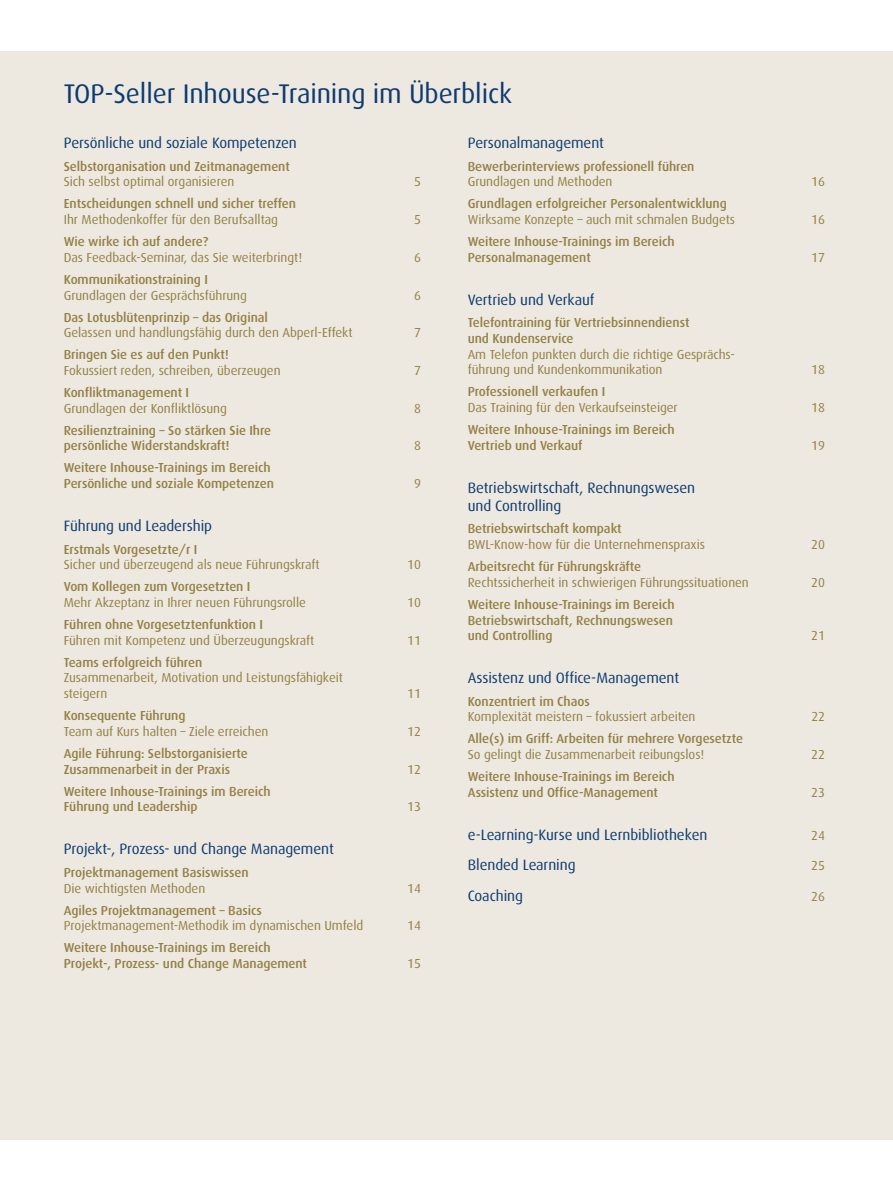
<style>
.page{position:relative;width:893px;height:1191px;background:#fff}
.page>*{position:absolute;margin:0;border:0;box-sizing:border-box;transform-origin:0 0}
.t1{font:27px "Dax";letter-spacing:-.005em;color:#0d3b70}
.t2{font:15px/18px "Dax";letter-spacing:-.005em;color:#0d3b70}
.t3{font:500 13.05px/15.6px "Dax";letter-spacing:-.005em;color:#948045}
.t4{font:13.05px/15.6px "Dax";letter-spacing:-.005em;color:#948045}
</style>
<div class="page">
<div style="left:0;top:51px;width:893px;height:1089px;background:#ede9e0"></div>
<h1 class="t1" style="left:64px;top:82px;width:450px">TOP-Seller Inhouse-Training im Überblick</h1>
<p class="t2" style="left:64px;top:135px;width:235px">Persönliche und soziale Kompetenzen</p>
<p class="t3" style="left:64px;top:159px;width:228px">Selbstorganisation und Zeitmanagement</p>
<p class="t4" style="left:64px;top:175px;width:172px">Sich selbst optimal organisieren</p>
<p class="t4" style="left:414px;top:175px;width:8px">5</p>
<p class="t3" style="left:64px;top:197px;width:234px">Entscheidungen schnell und sicher treffen</p>
<p class="t4" style="left:64px;top:213px;width:216px">Ihr Methodenkoffer für den Berufsalltag</p>
<p class="t4" style="left:414px;top:213px;width:8px">5</p>
<p class="t3" style="left:64px;top:235px;width:146px">Wie wirke ich auf andere?</p>
<p class="t4" style="left:64px;top:250px;width:240px">Das Feedback-Seminar, das Sie weiterbringt!</p>
<p class="t4" style="left:414px;top:250px;width:8px">6</p>
<p class="t3" style="left:64px;top:272px;width:146px">Kommunikationstraining I</p>
<p class="t4" style="left:64px;top:288px;width:185px">Grundlagen der Gesprächsführung</p>
<p class="t4" style="left:414px;top:288px;width:8px">6</p>
<p class="t3" style="left:64px;top:310px;width:206px">Das Lotusblütenprinzip – das Original</p>
<p class="t4" style="left:64px;top:326px;width:290px">Gelassen und handlungsfähig durch den Abperl-Effekt</p>
<p class="t4" style="left:414px;top:326px;width:8px">7</p>
<p class="t3" style="left:64px;top:348px;width:167px">Bringen Sie es auf den Punkt!</p>
<p class="t4" style="left:64px;top:363px;width:218px">Fokussiert reden, schreiben, überzeugen</p>
<p class="t4" style="left:414px;top:363px;width:8px">7</p>
<p class="t3" style="left:64px;top:385px;width:127px">Konfliktmanagement I</p>
<p class="t4" style="left:64px;top:401px;width:165px">Grundlagen der Konfliktlösung</p>
<p class="t4" style="left:414px;top:401px;width:8px">8</p>
<p class="t3" style="left:64px;top:423px;width:209px">Resilienztraining – So stärken Sie Ihre persönliche Widerstandskraft!</p>
<p class="t2" style="left:468px;top:135px;width:138px">Personalmanagement</p>
<p class="t3" style="left:468px;top:159px;width:228px">Bewerberinterviews professionell führen</p>
<p class="t4" style="left:468px;top:175px;width:146px">Grundlagen und Methoden</p>
<p class="t4" style="left:811px;top:175px;width:15px">16</p>
<p class="t3" style="left:468px;top:197px;width:261px">Grundlagen erfolgreicher Personalentwicklung</p>
<p class="t4" style="left:468px;top:213px;width:269px">Wirksame Konzepte – auch mit schmalen Budgets</p>
<p class="t4" style="left:811px;top:213px;width:15px">16</p>
<p class="t3" style="left:468px;top:235px;width:208px">Weitere Inhouse-Trainings im Bereich<br>Personalmanagement</p>
<p class="t4" style="left:811px;top:250px;width:15px">17</p>
<p class="t2" style="left:468px;top:291px;width:128px">Vertrieb und Verkauf</p>
<p class="t3" style="left:468px;top:316px;width:223px">Telefontraining für Vertriebsinnendienst und Kundenservice</p>
<p class="t4" style="left:468px;top:347px;width:269px">Am Telefon punkten durch die richtige Gesprächs&shy;führung und Kundenkommunikation</p>
<p class="t4" style="left:811px;top:363px;width:15px">18</p>
<p class="t3" style="left:468px;top:385px;width:139px">Professionell verkaufen I</p>
<p class="t4" style="left:468px;top:401px;width:212px">Das Training für den Verkaufseinsteiger</p>
<p class="t4" style="left:811px;top:401px;width:15px">18</p>
<p class="t3" style="left:468px;top:423px;width:208px">Weitere Inhouse-Trainings im Bereich<br>Vertrieb und Verkauf</p>
<p class="t4" style="left:811px;top:438px;width:15px">19</p>
<p class="t4" style="left:414px;top:439px;width:8px">8</p>
<p class="t3" style="left:64px;top:461px;width:212px">Weitere Inhouse-Trainings im Bereich<br>Persönliche und soziale Kompetenzen</p>
<p class="t4" style="left:414px;top:476px;width:8px">9</p>
<p class="t2" style="left:64px;top:517px;width:150px">Führung und Leadership</p>
<p class="t3" style="left:64px;top:542px;width:135px">Erstmals Vorgesetzte/r I</p>
<p class="t4" style="left:64px;top:558px;width:257px">Sicher und überzeugend als neue Führungskraft</p>
<p class="t4" style="left:407px;top:558px;width:15px">10</p>
<p class="t3" style="left:64px;top:580px;width:188px">Vom Kollegen zum Vorgesetzten I</p>
<p class="t4" style="left:64px;top:595px;width:244px">Mehr Akzeptanz in Ihrer neuen Führungsrolle</p>
<p class="t4" style="left:407px;top:595px;width:15px">10</p>
<p class="t3" style="left:64px;top:617px;width:201px">Führen ohne Vorgesetztenfunktion I</p>
<p class="t4" style="left:64px;top:633px;width:252px">Führen mit Kompetenz und Überzeugungskraft</p>
<p class="t4" style="left:407px;top:633px;width:15px">11</p>
<p class="t3" style="left:64px;top:655px;width:140px">Teams erfolgreich führen</p>
<p class="t4" style="left:64px;top:671px;width:281px">Zusammenarbeit, Motivation und Leistungsfähigkeit steigern</p>
<p class="t4" style="left:407px;top:686px;width:15px">11</p>
<p class="t3" style="left:64px;top:708px;width:123px">Konsequente Führung</p>
<p class="t4" style="left:64px;top:724px;width:206px">Team auf Kurs halten – Ziele erreichen</p>
<p class="t4" style="left:407px;top:724px;width:15px">12</p>
<p class="t3" style="left:64px;top:746px;width:185px">Agile Führung: Selbstorganisierte<br>Zusammenarbeit in der Praxis</p>
<p class="t4" style="left:407px;top:762px;width:15px">12</p>
<p class="t3" style="left:64px;top:784px;width:208px">Weitere Inhouse-Trainings im Bereich<br>Führung und Leadership</p>
<p class="t4" style="left:407px;top:800px;width:15px">13</p>
<p class="t2" style="left:64px;top:840px;width:272px">Projekt-, Prozess- und Change Management</p>
<p class="t3" style="left:64px;top:865px;width:186px">Projektmanagement Basiswissen</p>
<p class="t4" style="left:64px;top:881px;width:143px">Die wichtigsten Methoden</p>
<p class="t4" style="left:407px;top:881px;width:15px">14</p>
<p class="t3" style="left:64px;top:903px;width:200px">Agiles Projektmanagement – Basics</p>
<p class="t4" style="left:64px;top:918px;width:301px">Projektmanagement-Methodik im dynamischen Umfeld</p>
<p class="t4" style="left:407px;top:918px;width:15px">14</p>
<p class="t3" style="left:64px;top:940px;width:245px">Weitere Inhouse-Trainings im Bereich<br>Projekt-, Prozess- und Change Management</p>
<p class="t4" style="left:407px;top:956px;width:15px">15</p>
<p class="t2" style="left:468px;top:479px;width:229px">Betriebswirtschaft, Rechnungswesen und Controlling</p>
<p class="t3" style="left:468px;top:522px;width:155px">Betriebswirtschaft kompakt</p>
<p class="t4" style="left:468px;top:537px;width:239px">BWL-Know-how für die Unternehmenspraxis</p>
<p class="t4" style="left:811px;top:537px;width:15px">20</p>
<p class="t3" style="left:468px;top:559px;width:175px">Arbeitsrecht für Führungskräfte</p>
<p class="t4" style="left:468px;top:575px;width:283px">Rechtssicherheit in schwierigen Führungssituationen</p>
<p class="t4" style="left:811px;top:575px;width:15px">20</p>
<p class="t3" style="left:468px;top:597px;width:208px">Weitere Inhouse-Trainings im Bereich<br>Betriebswirtschaft, Rechnungswesen und Controlling</p>
<p class="t4" style="left:811px;top:628px;width:15px">21</p>
<p class="t2" style="left:468px;top:669px;width:213px">Assistenz und Office-Management</p>
<p class="t3" style="left:468px;top:694px;width:124px">Konzentriert im Chaos</p>
<p class="t4" style="left:468px;top:710px;width:229px">Komplexität meistern – fokussiert arbeiten</p>
<p class="t4" style="left:811px;top:710px;width:15px">22</p>
<p class="t3" style="left:468px;top:732px;width:277px">Alle(s) im Griff: Arbeiten für mehrere Vorgesetzte</p>
<p class="t4" style="left:468px;top:747px;width:238px">So gelingt die Zusammenarbeit reibungslos!</p>
<p class="t4" style="left:811px;top:747px;width:15px">22</p>
<p class="t3" style="left:468px;top:769px;width:208px">Weitere Inhouse-Trainings im Bereich<br>Assistenz und Office-Management</p>
<p class="t4" style="left:811px;top:785px;width:15px">23</p>
<p class="t2" style="left:468px;top:826px;width:241px">e-Learning-Kurse und Lernbibliotheken</p>
<p class="t4" style="left:811px;top:828px;width:15px">24</p>
<p class="t2" style="left:468px;top:857px;width:109px">Blended Learning</p>
<p class="t4" style="left:811px;top:859px;width:15px">25</p>
<p class="t2" style="left:468px;top:888px;width:57px">Coaching</p>
<p class="t4" style="left:811px;top:889px;width:15px">26</p>
</div>
